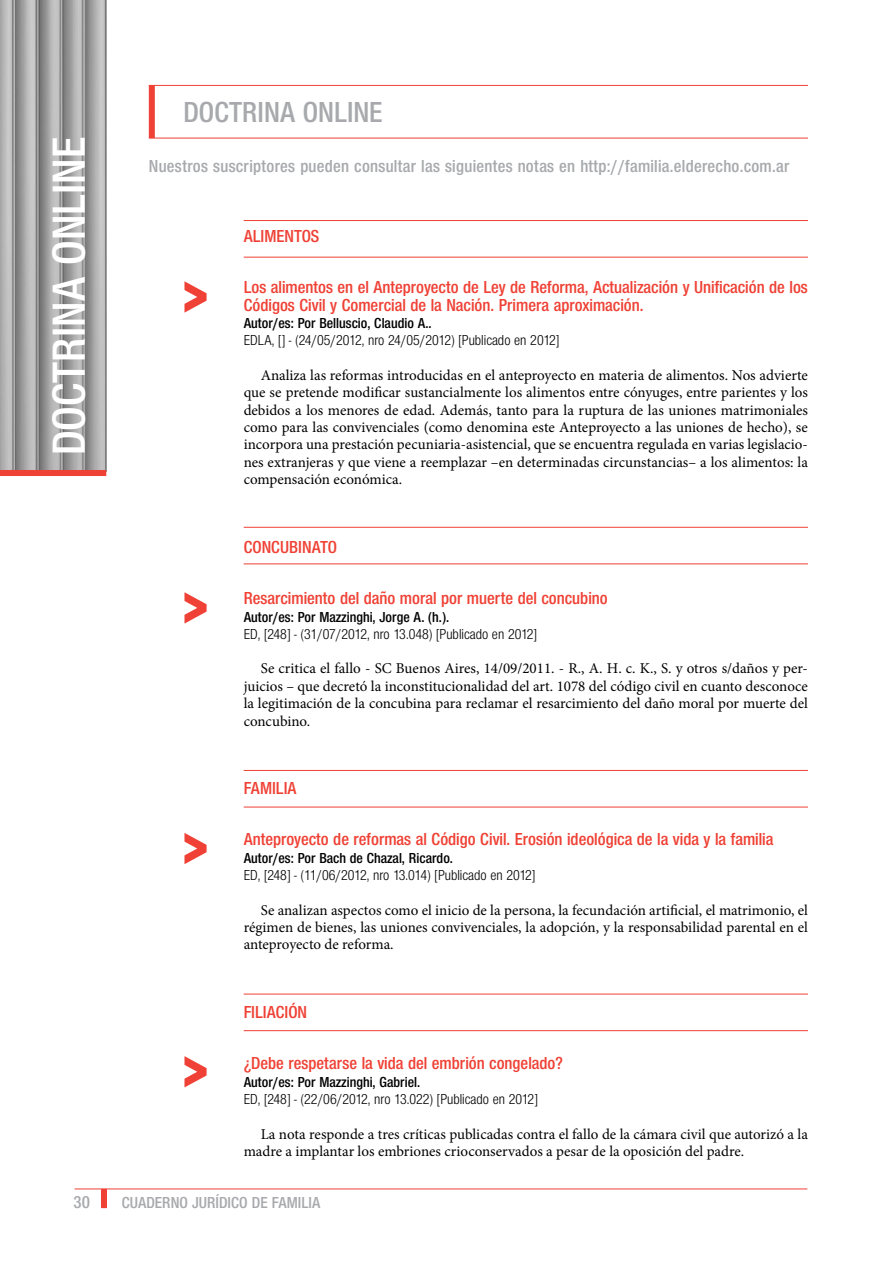
<style>
.page{position:relative;width:893px;height:1263px;background:#fff}
.page>*{position:absolute;margin:0;border:0;box-sizing:border-box;transform-origin:0 0}
.t1{font:600 condensed 48px "Nimbus San Nov T";color:#fff}
.t2{font:600 condensed 30px "Nimbus San Nov T";color:#a7a9ac}
.t3{font:600 condensed 18px/17.4px "Nimbus San Nov T";color:#ef4135}
.t4{font:600 condensed 18px "Nimbus San Nov T";letter-spacing:.015em;color:#a7a9ac}
.t5{font:600 condensed 16.5px "Nimbus San Nov T";color:#a7a9ac}
.t6{font:15px/17.4px "Minion Pro";color:#000;text-align:justify}
.t7{font:condensed 15px "Nimbus San Nov T";color:#000}
.t8{font:600 condensed 15px "Nimbus San Nov T";color:#000}
</style>
<div class="page">
<div style="left:101px;top:1189px;width:6px;height:19px;background:#ef4135"></div>
<hr style="left:75px;top:1188px;width:732px;height:1px;background:#ef4135">
<img style="left:0;top:0;width:106px;height:470px">
<div style="left:0;top:470px;width:106px;height:6px;background:#ef4135"></div>
<div style="left:149px;top:85px;width:6px;height:53px;background:#ef4135"></div>
<hr style="left:149px;top:138px;width:659px;height:1px;background:#ef4135">
<hr style="left:149px;top:85px;width:659px;height:1px;background:#ef4135">
<hr style="left:244px;top:257px;width:564px;height:1px;background:#ef4135">
<hr style="left:244px;top:220px;width:564px;height:1px;background:#ef4135">
<hr style="left:244px;top:563px;width:564px;height:1px;background:#ef4135">
<hr style="left:244px;top:527px;width:564px;height:1px;background:#ef4135">
<hr style="left:244px;top:807px;width:564px;height:1px;background:#ef4135">
<hr style="left:244px;top:770px;width:564px;height:1px;background:#ef4135">
<hr style="left:244px;top:1030px;width:564px;height:1px;background:#ef4135">
<hr style="left:244px;top:994px;width:564px;height:1px;background:#ef4135">
<svg style="left:182px;top:137px;width:203px;height:176px"></svg>
<svg style="left:184px;top:592px;width:23px;height:31px"></svg>
<svg style="left:184px;top:833px;width:23px;height:31px"></svg>
<svg style="left:184px;top:1056px;width:23px;height:31px"></svg>
<h1 class="t1" style="left:41px;top:455px;width:320px;rotate:-90deg">DOCTRINA ONLINE</h1>
<h2 class="t2" style="left:184px;top:95px;width:201px">DOCTRINA ONLINE</h2>
<p class="t4" style="left:149px;top:155px;width:642px">Nuestros suscriptores pueden consultar las siguientes notas en http://familia.elderecho.com.ar</p>
<p class="t3" style="left:244px;top:227px;width:77px">ALIMENTOS</p>
<p class="t3" style="left:244px;top:278px;width:566px">Los alimentos en el Anteproyecto de Ley de Reforma, Actualización y Unificación de los<br>Códigos Civil y Comercial de la Nación. Primera aproximación.</p>
<p class="t8" style="left:244px;top:314px;width:190px">Autor/es: Por Belluscio, Claudio A..</p>
<p class="t7" style="left:244px;top:332px;width:317px">EDLA, [] - (24/05/2012, nro 24/05/2012) [Publicado en 2012]</p>
<p class="t6" style="left:244px;top:366px;width:566px;text-indent:17px">Analiza las reformas introducidas en el anteproyecto en materia de alimentos. Nos advierte que se pretende modificar sustancialmente los alimentos entre cónyuges, entre parientes y los debidos a los menores de edad. Además, tanto para la ruptura de las uniones matrimoniales como para las convivenciales (como denomina este Anteproyecto a las uniones de hecho), se incorpora una prestación pecuniaria-asistencial, que se encuentra regulada en varias legislacio&shy;nes extranjeras y que viene a reemplazar –en determinadas circunstancias– a los alimentos: la compensación económica.</p>
<p class="t3" style="left:244px;top:538px;width:10px">concubinato</p>
<p class="t3" style="left:244px;top:589px;width:366px">Resarcimiento del daño moral por muerte del concubino</p>
<p class="t8" style="left:244px;top:608px;width:207px">Autor/es: Por Mazzinghi, Jorge A. (h.).</p>
<p class="t7" style="left:244px;top:626px;width:295px">ED, [248] - (31/07/2012, nro 13.048) [Publicado en 2012]</p>
<p class="t6" style="left:244px;top:660px;width:566px;text-indent:17px">Se critica el fallo - SC Buenos Aires, 14/09/2011. - R., A. H. c. K., S. y otros s/daños y per&shy;juicios – que decretó la inconstitucionalidad del art. 1078 del código civil en cuanto desconoce la legitimación de la concubina para reclamar el resarcimiento del daño moral por muerte del concubino.</p>
<p class="t3" style="left:244px;top:779px;width:9px">familia</p>
<p class="t3" style="left:244px;top:830px;width:531px">Anteproyecto de reformas al Código Civil. Erosión ideológica de la vida y la familia</p>
<p class="t8" style="left:244px;top:849px;width:211px">Autor/es: Por Bach de Chazal, Ricardo.</p>
<p class="t7" style="left:244px;top:867px;width:293px">ED, [248] - (11/06/2012, nro 13.014) [Publicado en 2012]</p>
<p class="t6" style="left:244px;top:901px;width:566px;text-indent:17px">Se analizan aspectos como el inicio de la persona, la fecundación artificial, el matrimonio, el régimen de bienes, las uniones convivenciales, la adopción, y la responsabilidad parental en el anteproyecto de reforma.</p>
<p class="t3" style="left:244px;top:1003px;width:8px">filiación</p>
<p class="t3" style="left:244px;top:1054px;width:321px">¿Debe respetarse la vida del embrión congelado?</p>
<p class="t8" style="left:244px;top:1073px;width:178px">Autor/es: Por Mazzinghi, Gabriel.</p>
<p class="t7" style="left:244px;top:1091px;width:296px">ED, [248] - (22/06/2012, nro 13.022) [Publicado en 2012]</p>
<p class="t6" style="left:244px;top:1125px;width:566px;text-indent:17px">La nota responde a tres críticas publicadas contra el fallo de la cámara civil que autorizó a la madre a implantar los embriones crioconservados a pesar de la oposición del padre.</p>
<p class="t4" style="left:74px;top:1192px;width:18px">30</p>
<p class="t5" style="left:122px;top:1193px;width:200px">CUADERNO JURÍDICO DE FAMILIA</p>
</div>
